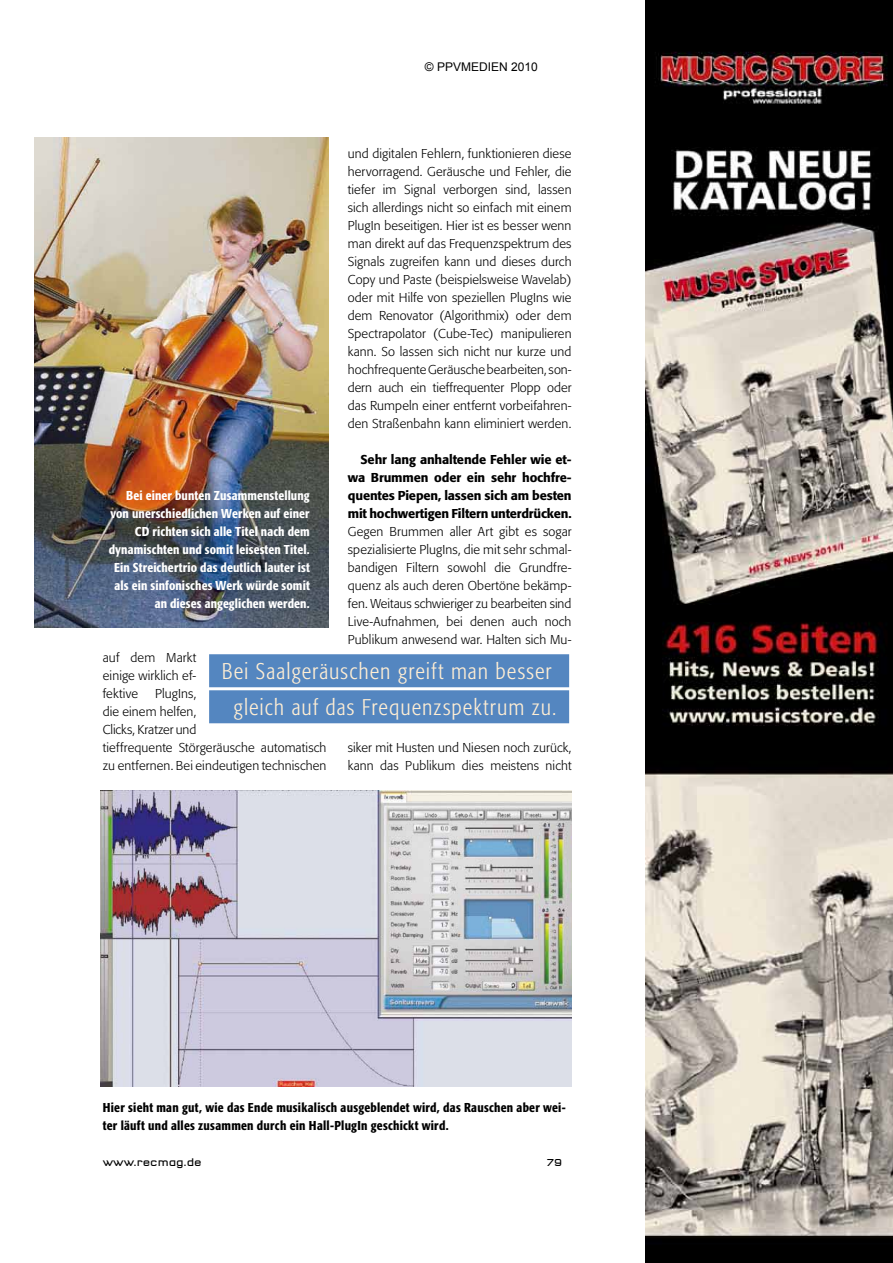
<style>
.page{position:relative;width:893px;height:1263px;background:#fff}
.page>*{position:absolute;margin:0;border:0;box-sizing:border-box;transform-origin:0 0}
.t1{font:300 condensed 22.5px/36px "Formata";letter-spacing:.045em;color:#ffeed4;text-align:center}
.t2{font:300 12.75px/18px "Formata";letter-spacing:.01em;color:#000;text-align:justify}
.t3{font:500 condensed 12.75px/18px "Formata";letter-spacing:.01em;color:#fff;text-align:right}
.t4{font:500 condensed 12.75px/18px "Formata";letter-spacing:.02em;color:#000}
.t5{font:500 12.75px/18px "Formata";letter-spacing:-.015em;color:#000;text-align:justify}
.t6{font:12px "Arial";color:#000}
.t7{font:10.5px "Q Type Square";color:#000}
</style>
<div class="page">
<img style="left:34px;top:138px;width:295px;height:489px">
<img style="left:101px;top:790px;width:471px;height:297px">
<div style="left:209px;top:654px;width:360px;height:33px;background:#5486c0"></div>
<div style="left:209px;top:690px;width:360px;height:33px;background:#5486c0"></div>
<img style="left:645px;top:0;width:248px;height:1263px">
<p class="t3" style="left:109px;top:486px;width:203px">Bei einer bunten Zusammenstellung von unerschiedlichen Werken auf einer CD richten sich alle Titel nach dem dynamischten und somit leisesten Titel.<br>Ein Streichertrio das deutlich lauter ist als ein sinfonisches Werk würde somit an dieses angeglichen werden.</p>
<p class="t6" style="left:425px;top:60px;width:114px">© PPVMEDIEN 2010</p>
<p class="t2" style="left:348px;top:144px;width:225px">und digitalen Fehlern, funktionieren diese hervorragend. Geräusche und Fehler, die tiefer im Signal verborgen sind, lassen sich allerdings nicht so einfach mit einem PlugIn beseitigen. Hier ist es besser wenn man direkt auf das Frequenzspektrum des Signals zugreifen kann und dieses durch Copy und Paste (beispielsweise Wavelab) oder mit Hilfe von speziellen PlugIns wie dem Renovator (Algorithmix) oder dem Spectrapolator (Cube-Tec) manipulieren kann. So lassen sich nicht nur kurze und hochfrequente Geräusche bearbeiten, son&shy;dern auch ein tieffrequenter Plopp oder das Rumpeln einer entfernt vorbeifahren&shy;den Straßenbahn kann eliminiert werden.</p>
<p class="t5" style="left:348px;top:450px;width:225px;text-indent:13px">Sehr lang anhaltende Fehler wie et&shy;wa Brummen oder ein sehr hochfre&shy;quentes Piepen, lassen sich am besten mit hochwertigen Filtern unterdrücken.</p>
<p class="t2" style="left:348px;top:522px;width:225px">Gegen Brummen aller Art gibt es sogar spezialisierte PlugIns, die mit sehr schmal&shy;bandigen Filtern sowohl die Grundfre&shy;quenz als auch deren Obertöne bekämp&shy;fen. Weitaus schwieriger zu bearbeiten sind Live-Aufnahmen, bei denen auch noch Publikum anwesend war. Halten sich Mu-</p>
<p class="t2" style="left:103px;top:648px;width:95px">auf dem Markt einige wirklich ef&shy;fektive</p>
<h1 class="t1" style="left:222px;top:654px;width:336px">Bei Saalgeräuschen greift man besser gleich auf das Frequenzspektrum zu.</h1>
<p class="t2" style="left:103px;top:684px;width:225px;text-align:left;text-indent:52px">PlugIns,<br>die einem helfen,<br>Clicks, Kratzer und<br>tieffrequente Störgeräusche automatisch zu entfernen. Bei eindeutigen technischen</p>
<p class="t2" style="left:348px;top:738px;width:225px">siker mit Husten und Niesen noch zurück, kann das Publikum dies meistens nicht</p>
<p class="t4" style="left:103px;top:1098px;width:464px">Hier sieht man gut, wie das Ende musikalisch ausgeblendet wird, das Rauschen aber wei&shy;ter läuft und alles zusammen durch ein Hall-PlugIn geschickt wird.</p>
<p class="t7" style="left:103px;top:1156px;width:101px">www.recmag.de</p>
<p class="t7" style="left:546px;top:1156px;width:17px">79</p>
</div>
